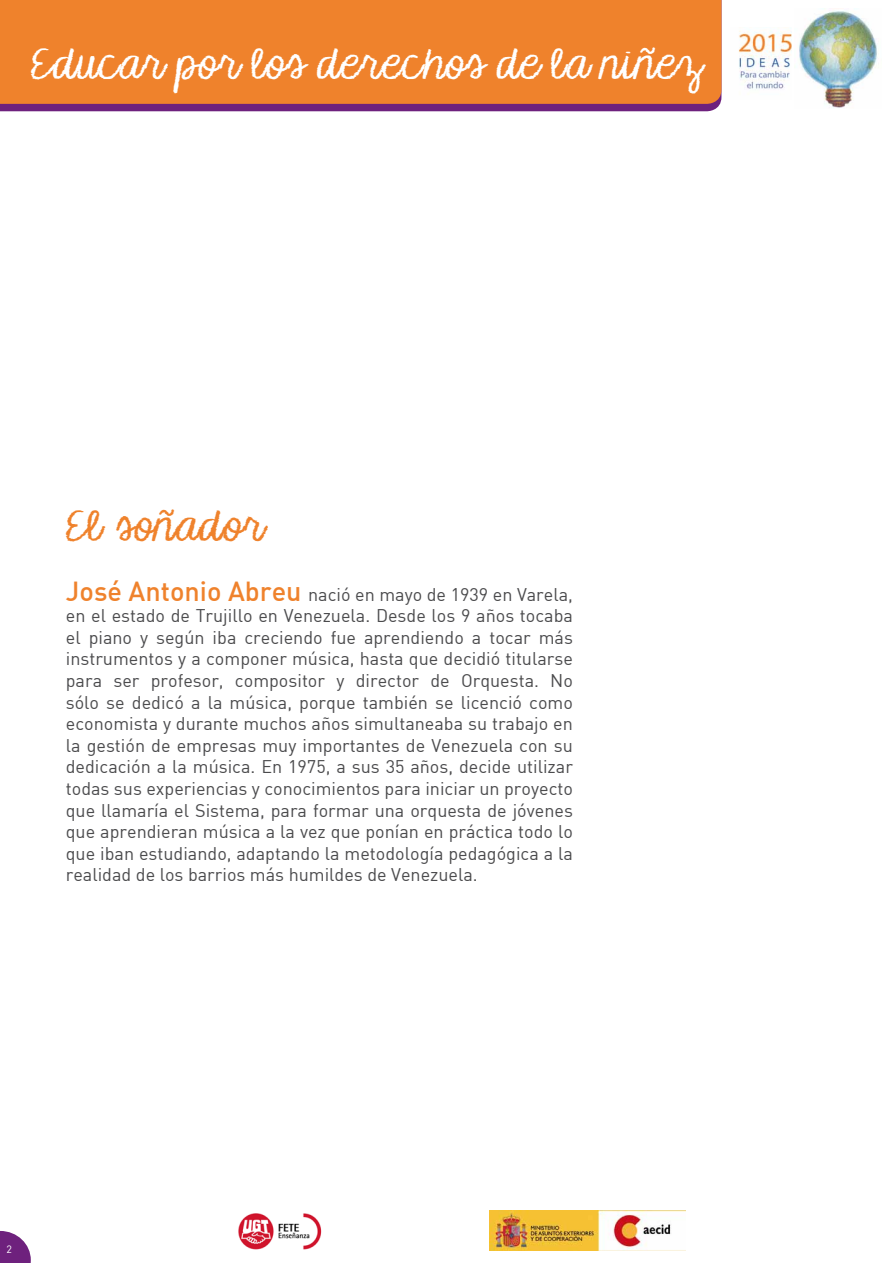
<style>
.page{position:relative;width:893px;height:1263px;background:#fff}
.page>*{position:absolute;margin:0;border:0;box-sizing:border-box;transform-origin:0 0}
.t1{font:40.5px "KG Makes You Stronger";letter-spacing:.04em;color:#fff}
.t2{font:40.5px "KG Makes You Stronger";letter-spacing:.03em;color:#ef822c}
.t3{font:18px/21.6px "DIN";color:#4b4b4d;text-align:justify}
.t4{font:10.5px "DIN";color:#fff}
.s1{font-family:"DIN Medium Alternate";font-size:27px;color:#ef822c}
</style>
<div class="page">
<div style="left:0;top:104px;width:720px;height:7px;background:#6e217d"></div>
<div style="left:0;top:0;width:721px;height:104px;background:#ef822c"></div>
<img style="left:489px;top:1211px;width:196px;height:40px">
<img style="left:238px;top:1213px;width:84px;height:37px">
<svg style="left:0;top:1231px;width:31px;height:32px"></svg>
<img style="left:799px;top:11px;width:78px;height:97px">
<img style="left:738px;top:31px;width:54px;height:58px">
<h1 class="t1" style="left:31px;top:39px;width:672px">Educar por los derechos de la niñez</h1>
<h1 class="t2" style="left:66px;top:501px;width:199px">El soñador</h1>
<p class="t3" style="left:66px;top:583px;width:509px"><span class="s1">José Antonio Abreu</span> nació en mayo de 1939 en Varela, en el estado de Trujillo en Venezuela. Desde los 9 años tocaba el piano y según iba creciendo fue aprendiendo a tocar más instrumentos y a componer música, hasta que decidió titularse para ser profesor, compositor y director de Orquesta. No sólo se dedicó a la música, porque también se licenció como economista y durante muchos años simultaneaba su trabajo en la gestión de empresas muy importantes de Venezuela con su dedicación a la música. En 1975, a sus 35 años, decide utilizar todas sus experiencias y conocimientos para iniciar un proyecto que llamaría el Sistema, para formar una orquesta de jóvenes que aprendieran música a la vez que ponían en práctica todo lo que iban estudiando, adaptando la metodología pedagógica a la realidad de los barrios más humildes de Venezuela.</p>
<p class="t4" style="left:6px;top:1242px;width:7px">2</p>
</div>
